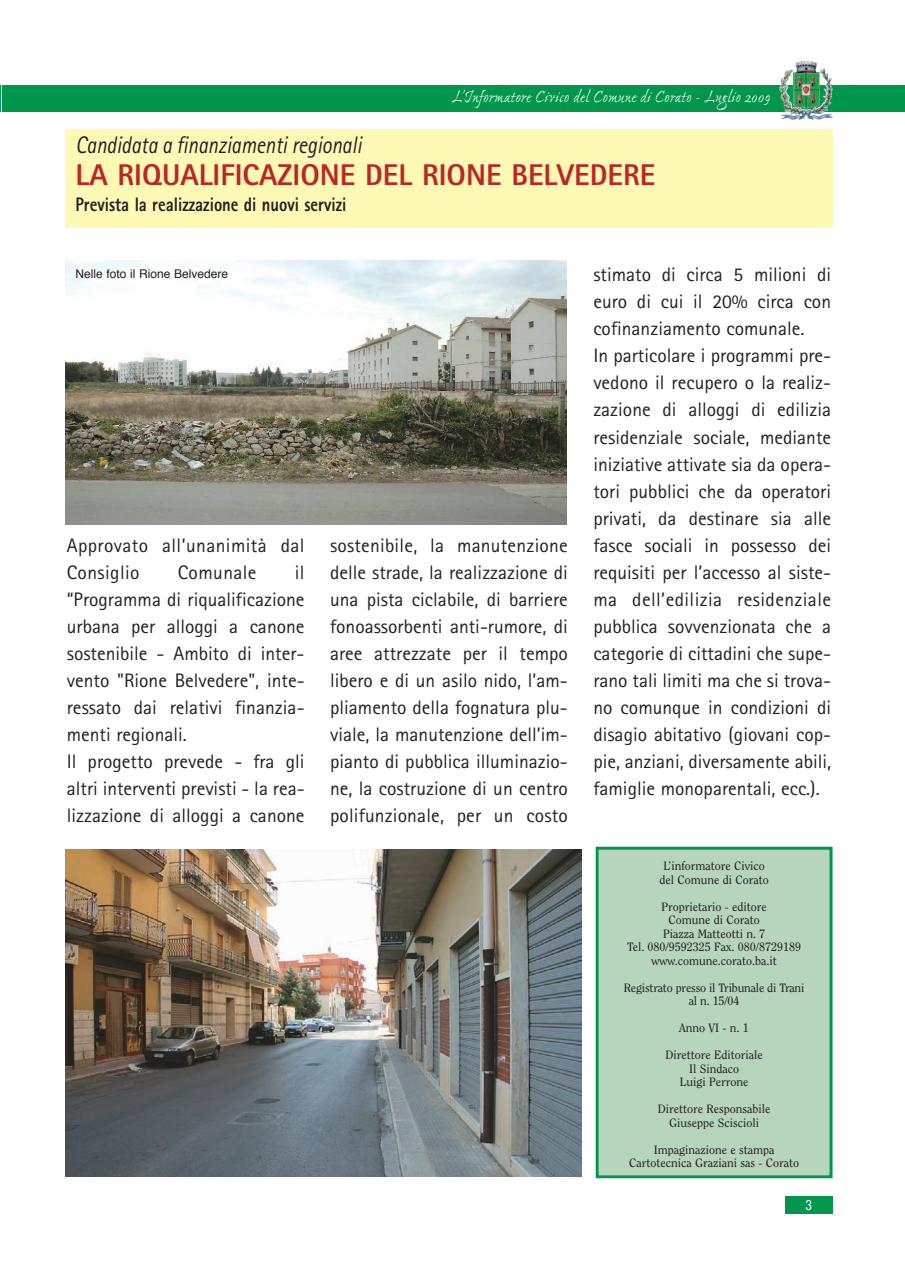
<style>
.page{position:relative;width:905px;height:1273px;background:#fff}
.page>*{position:absolute;margin:0;border:0;box-sizing:border-box;transform-origin:0 0}
.t1{font:800 30px "Rotis Sans Serif";color:#bc2625}
.t2{font:italic 24px "Rotis Sans Serif";color:#231f20;scale:.85 1}
.t3{font:19.5px/27px "Rotis Sans Serif";color:#231f20}
.t4{font:19.5px/27px "Rotis Sans Serif";letter-spacing:.02em;color:#231f20}
.t5{font:800 19.5px "Rotis Sans Serif";color:#231f20;scale:.85 1}
.t6{font:18px "Ex Ponto MM Os F.290.wt";letter-spacing:-.01em;color:#fff}
.t7{font:condensed 13.5px "Helvetica";color:#fff}
.t8{font:12px/13.5px "Clearface";color:#231f20;text-align:center}
.t9{font:12px "Helvetica";color:#231f20}
</style>
<div class="page">
<div style="left:2px;top:85px;width:903px;height:26px;background:#00974c"></div>
<div style="left:785px;top:1196px;width:48px;height:17px;background:#00974c"></div>
<svg style="left:0;top:85px;width:1px;height:26px"></svg>
<img style="left:779px;top:69px;width:15px;height:33px">
<div style="left:66px;top:129px;width:767px;height:99px;background:#fff9b6"></div>
<img style="left:65px;top:849px;width:517px;height:327px">
<div style="left:599px;top:849px;width:230px;height:325px;background:#b7d5bc"></div>
<div style="left:596px;top:846px;width:236px;height:331px;border:3px solid #00974c"></div>
<img style="left:65px;top:260px;width:501px;height:264px">
<p class="t6" style="left:452px;top:89px;width:320px">L’Informatore Civico del Comune di Corato - Luglio 2009</p>
<p class="t2" style="left:76px;top:137px;width:338px">Candidata a finanziamenti regionali</p>
<h1 class="t1" style="left:76px;top:164px;width:581px">LA RIQUALIFICAZIONE DEL RIONE BELVEDERE</h1>
<p class="t5" style="left:76px;top:198px;width:320px">Prevista la realizzazione di nuovi servizi</p>
<p class="t9" style="left:75px;top:269px;width:154px">Nelle foto il Rione Belvedere</p>
<p class="t4" style="left:67px;top:534px;width:239px">Approvato all’unanimità dal<br>Consiglio</p>
<p class="t4" style="left:178px;top:561px;width:80px">Comunale</p>
<p class="t3" style="left:67px;top:561px;width:239px;text-indent:228px">il “Programma di riqualificazione urbana per alloggi a canone sostenibile - Ambito di inter&shy;vento "Rione Belvedere", inte&shy;ressato dai relativi finanzia&shy;menti regionali.<br>Il progetto prevede - fra gli altri interventi previsti - la rea&shy;lizzazione di alloggi a canone</p>
<p class="t3" style="left:330px;top:534px;width:239px;text-align:justify">sostenibile, la manutenzione delle strade, la realizzazione di una pista ciclabile, di barriere fonoassorbenti anti-rumore, di aree attrezzate per il tempo libero e di un asilo nido, l’am&shy;pliamento della fognatura plu&shy;viale, la manutenzione dell’im&shy;pianto di pubblica illuminazio&shy;ne, la costruzione di un centro polifunzionale, per un costo</p>
<p class="t3" style="left:593px;top:263px;width:239px">stimato di circa 5 milioni di euro di cui il 20% circa con cofinanziamento comunale.<br>In particolare i programmi pre&shy;vedono il recupero o la realiz&shy;zazione di alloggi di edilizia residenziale sociale, mediante iniziative attivate sia da opera&shy;tori pubblici che da operatori privati, da destinare sia alle fasce sociali in possesso dei requisiti per l’accesso al siste&shy;ma dell’edilizia residenziale pubblica sovvenzionata che a categorie di cittadini che supe&shy;rano tali limiti ma che si trova&shy;no comunque in condizioni di disagio abitativo (giovani cop&shy;pie, anziani, diversamente abili, famiglie monoparentali, ecc.).</p>
<p class="t8" style="left:659px;top:859px;width:111px">L’informatore Civico del Comune di Corato</p>
<p class="t8" style="left:627px;top:900px;width:176px">Proprietario - editore<br>Comune di Corato<br>Piazza Matteotti n. 7<br>Tel. 080/9592325 Fax. 080/8729189 www.comune.corato.ba.it</p>
<p class="t8" style="left:624px;top:981px;width:182px">Registrato presso il Tribunale di Trani al n. 15/04</p>
<p class="t8" style="left:679px;top:1021px;width:71px">Anno VI - n. 1</p>
<p class="t8" style="left:665px;top:1048px;width:99px">Direttore Editoriale<br>Il Sindaco<br>Luigi Perrone</p>
<p class="t8" style="left:658px;top:1102px;width:114px">Direttore Responsabile<br>Giuseppe Sciscioli</p>
<p class="t8" style="left:629px;top:1143px;width:171px">Impaginazione e stampa<br>Cartotecnica Graziani sas - Corato</p>
<p class="t7" style="left:805px;top:1196px;width:8px">3</p>
</div>
